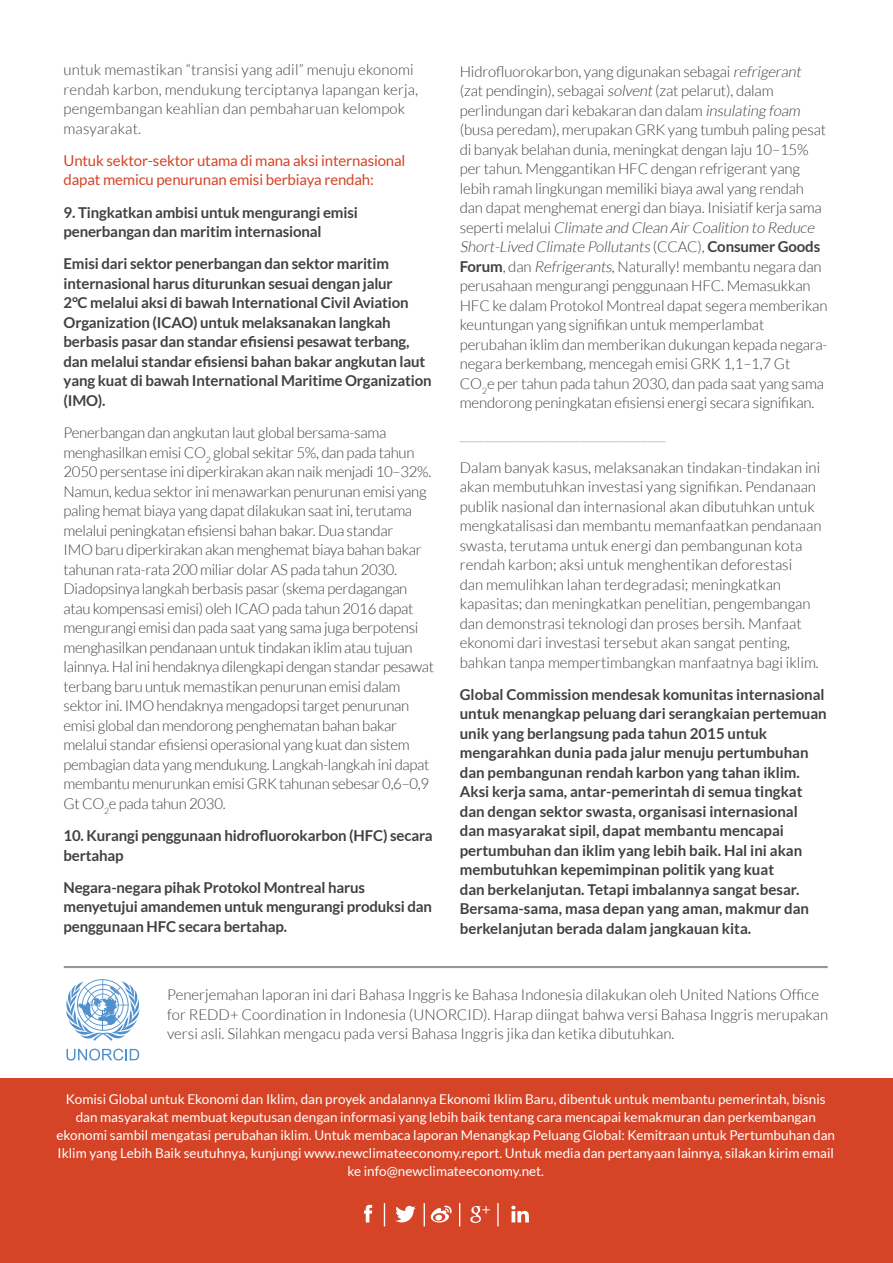
<style>
.page{position:relative;width:893px;height:1263px;background:#fff}
.page>*{position:absolute;margin:0;border:0;box-sizing:border-box;transform-origin:0 0}
.t1{font:300 15px/19.5px "Lato";letter-spacing:-.01em;color:#414042}
.t2{font:700 15px/19.5px "Lato";letter-spacing:-.01em;color:#414042}
.t3{font:300 15px/19.5px "Lato";letter-spacing:.01em;color:#414042}
.t4{font:15px/19.5px "Lato";letter-spacing:-.01em;color:#d44427}
.t5{font:300 15px "Lato";color:#8b8e90}
.t6{font:13.5px/18px "Lato";color:#fff;text-align:center}
.s1{font-style:italic}
.s2{font-weight:700}
</style>
<div class="page">
<div style="left:0;top:1078px;width:893px;height:185px;background:#d54427"></div>
<svg style="left:364px;top:1205px;width:8px;height:17px"></svg>
<svg style="left:395px;top:1206px;width:21px;height:16px"></svg>
<svg style="left:431px;top:1205px;width:21px;height:17px"></svg>
<svg style="left:470px;top:1206px;width:20px;height:17px"></svg>
<svg style="left:511px;top:1206px;width:18px;height:16px"></svg>
<svg style="left:384px;top:1203px;width:1px;height:23px"></svg>
<svg style="left:424px;top:1203px;width:1px;height:23px"></svg>
<svg style="left:459px;top:1203px;width:1px;height:23px"></svg>
<hr style="left:497px;top:1203px;width:2px;height:23px;background:#fff">
<hr style="left:64px;top:966px;width:764px;height:2px;background:#939598">
<svg style="left:66px;top:979px;width:74px;height:62px"></svg>
<svg style="left:66px;top:1049px;width:73px;height:11px"></svg>
<p class="t3" style="left:64px;top:60px;width:356px">untuk memastikan “transisi yang adil” menuju ekonomi rendah karbon, mendukung terciptanya lapangan kerja, pengembangan keahlian dan pembaharuan kelompok masyarakat.</p>
<p class="t4" style="left:64px;top:151px;width:343px">Untuk sektor-sektor utama di mana aksi internasional dapat memicu penurunan emisi berbiaya rendah:</p>
<p class="t2" style="left:64px;top:202px;width:296px">9. Tingkatkan ambisi untuk mengurangi emisi penerbangan dan maritim internasional</p>
<p class="t2" style="left:64px;top:254px;width:369px">Emisi dari sektor penerbangan dan sektor maritim internasional harus diturunkan sesuai dengan jalur<br>2°C melalui aksi di bawah International Civil Aviation Organization (ICAO) untuk melaksanakan langkah berbasis pasar dan standar efisiensi pesawat terbang, dan melalui standar efisiensi bahan bakar angkutan laut yang kuat di bawah International Maritime Organization (IMO).</p>
<p class="t1" style="left:64px;top:423px;width:372px">Penerbangan dan angkutan laut global bersama-sama menghasilkan emisi CO<sub>2</sub> global sekitar 5%, dan pada tahun 2050 persentase ini diperkirakan akan naik menjadi 10–32%.<br>Namun, kedua sektor ini menawarkan penurunan emisi yang paling hemat biaya yang dapat dilakukan saat ini, terutama melalui peningkatan efisiensi bahan bakar. Dua standar<br>IMO baru diperkirakan akan menghemat biaya bahan bakar tahunan rata-rata 200 miliar dolar AS pada tahun 2030.<br>Diadopsinya langkah berbasis pasar (skema perdagangan atau kompensasi emisi) oleh ICAO pada tahun 2016 dapat mengurangi emisi dan pada saat yang sama juga berpotensi menghasilkan pendanaan untuk tindakan iklim atau tujuan lainnya. Hal ini hendaknya dilengkapi dengan standar pesawat terbang baru untuk memastikan penurunan emisi dalam sektor ini. IMO hendaknya mengadopsi target penurunan emisi global dan mendorong penghematan bahan bakar melalui standar efisiensi operasional yang kuat dan sistem pembagian data yang mendukung. Langkah-langkah ini dapat membantu menurunkan emisi GRK tahunan sebesar 0,6–0,9<br>Gt CO<sub>2</sub>e pada tahun 2030.</p>
<p class="t2" style="left:64px;top:825px;width:371px">10. Kurangi penggunaan hidrofluorokarbon (HFC) secara bertahap</p>
<p class="t2" style="left:64px;top:877px;width:370px">Negara-negara pihak Protokol Montreal harus menyetujui amandemen untuk mengurangi produksi dan penggunaan HFC secara bertahap.</p>
<p class="t1" style="left:460px;top:61px;width:369px">Hidrofluorokarbon, yang digunakan sebagai <span class="s1">refrigerant </span>(zat pendingin), sebagai <span class="s1">solvent</span> (zat pelarut), dalam perlindungan dari kebakaran dan dalam <span class="s1">insulating foam </span>(busa peredam), merupakan GRK yang tumbuh paling pesat di banyak belahan dunia, meningkat dengan laju 10–15% per tahun. Menggantikan HFC dengan refrigerant yang lebih ramah lingkungan memiliki biaya awal yang rendah dan dapat menghemat energi dan biaya. Inisiatif kerja sama s e p e rt i m e l a l u i <span class="s1">Climate and Clean Air Coalition to Reduce Short-Lived Climate Pollutants</span> (C CAC ) , <span class="s2">Co ns u m e r Good s Forum</span>, dan <span class="s1">Refrigerants</span>, Naturally! membantu negara dan perusahaan mengurangi penggunaan HFC. Memasukkan HFC ke dalam Protokol Montreal dapat segera memberikan keuntungan yang signifikan untuk memperlambat perubahan iklim dan memberikan dukungan kepada negara&shy;negara berkembang, mencegah emisi GRK 1,1–1,7 Gt CO<sub>2</sub>e per tahun pada tahun 2030, dan pada saat yang sama mendorong peningkatan efisiensi energi secara signifikan.</p>
<p class="t5" style="left:460px;top:427px;width:207px">__________________________________</p>
<p class="t1" style="left:460px;top:457px;width:363px">Dalam banyak kasus, melaksanakan tindakan-tindakan ini akan membutuhkan investasi yang signifikan. Pendanaan publik nasional dan internasional akan dibutuhkan untuk mengkatalisasi dan membantu memanfaatkan pendanaan swasta, terutama untuk energi dan pembangunan kota rendah karbon; aksi untuk menghentikan deforestasi<br>dan memulihkan lahan terdegradasi; meningkatkan kapasitas; dan meningkatkan penelitian, pengembangan dan demonstrasi teknologi dan proses bersih. Manfaat ekonomi dari investasi tersebut akan sangat penting, bahkan tanpa mempertimbangkan manfaatnya bagi iklim.</p>
<p class="t2" style="left:460px;top:684px;width:368px">Global Commission mendesak komunitas internasional untuk menangkap peluang dari serangkaian pertemuan unik yang berlangsung pada tahun 2015 untuk mengarahkan dunia pada jalur menuju pertumbuhan dan pembangunan rendah karbon yang tahan iklim.<br>Aksi kerja sama, antar-pemerintah di semua tingkat dan dengan sektor swasta, organisasi internasional<br>dan masyarakat sipil, dapat membantu mencapai pertumbuhan dan iklim yang lebih baik. Hal ini akan membutuhkan kepemimpinan politik yang kuat<br>dan berkelanjutan. Tetapi imbalannya sangat besar.<br>Bersama-sama, masa depan yang aman, makmur dan berkelanjutan berada dalam jangkauan kita.</p>
<p class="t1" style="left:167px;top:985px;width:663px">Penerjemahan laporan ini dari Bahasa Inggris ke Bahasa Indonesia dilakukan oleh United Nations Office for REDD+ Coordination in Indonesia (UNORCID). Harap diingat bahwa versi Bahasa Inggris merupakan versi asli. Silahkan mengacu pada versi Bahasa Inggris jika dan ketika dibutuhkan.</p>
<p class="t6" style="left:57px;top:1089px;width:780px">Komisi Global untuk Ekonomi dan Iklim, dan proyek andalannya Ekonomi Iklim Baru, dibentuk untuk membantu pemerintah, bisnis dan masyarakat membuat keputusan dengan informasi yang lebih baik tentang cara mencapai kemakmuran dan perkembangan ekonomi sambil mengatasi perubahan iklim. Untuk membaca laporan Menangkap Peluang Global: Kemitraan untuk Pertumbuhan dan Iklim yang Lebih Baik seutuhnya, kunjungi www.newclimateeconomy.report. Untuk media dan pertanyaan lainnya, silakan kirim email ke info@newclimateeconomy.net.</p>
</div>
